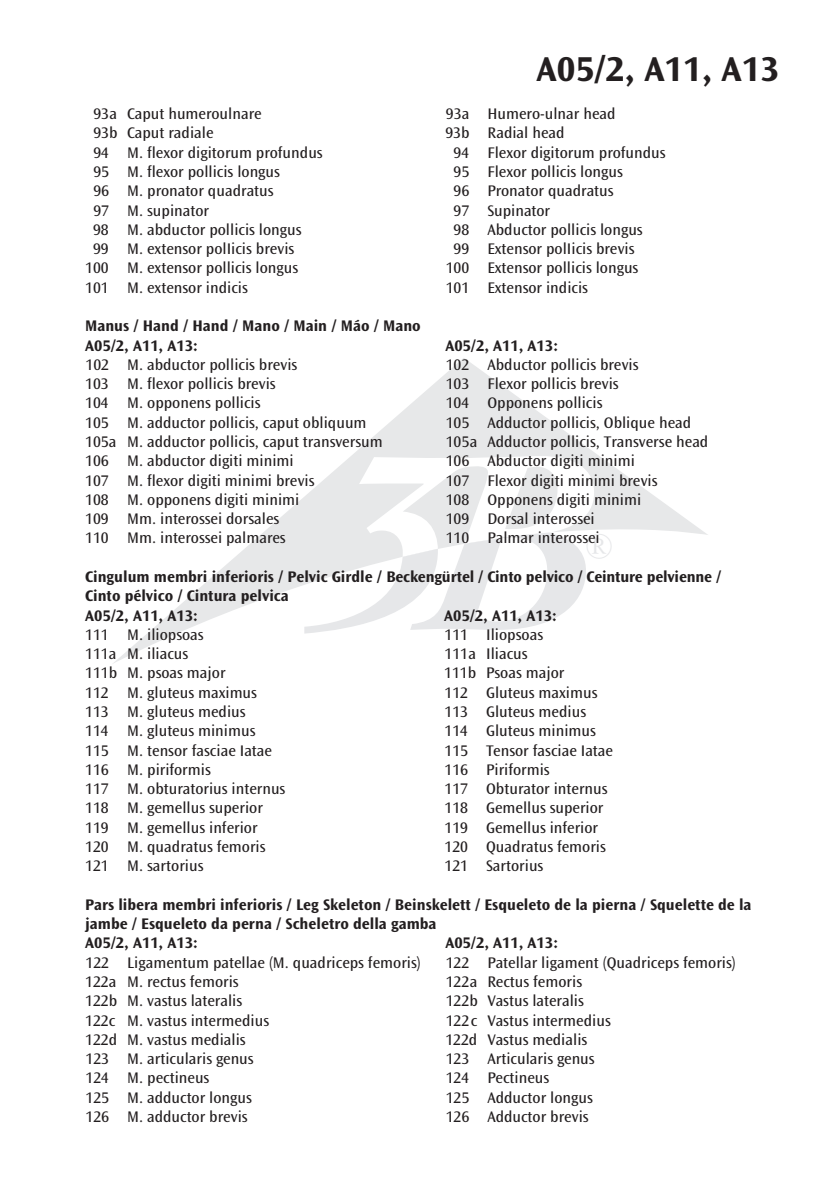
<style>
.page{position:relative;width:836px;height:1191px;background:#fff}
.page>*{position:absolute;margin:0;border:0;box-sizing:border-box;transform-origin:0 0}
.t1{font:36.2px "Perpetua";color:#e6e7e9}
.t2{font:700 36px "Ocean Sans";color:#231f20}
.t3{font:16px/19.2px "Ocean Sans";color:#231f20}
.t4{font:700 16px/19.2px "Ocean Sans";color:#231f20}
</style>
<div class="page">
<svg style="left:114px;top:358px;width:594px;height:305px"></svg>
<svg style="left:304px;top:456px;width:289px;height:177px"></svg>
<p class="t3" style="left:93px;top:104px;width:169px">93 a Caput humeroulnare</p>
<p class="t3" style="left:93px;top:124px;width:121px">93 b Caput radiale</p>
<p class="t3" style="left:93px;top:143px;width:231px">94 M. flexor digitorum profundus</p>
<p class="t3" style="left:93px;top:162px;width:188px">95 M. flexor pollicis longus</p>
<p class="t3" style="left:93px;top:182px;width:181px">96 M. pronator quadratus</p>
<p class="t3" style="left:93px;top:201px;width:117px">97 M. supinator</p>
<p class="t3" style="left:93px;top:220px;width:210px">98 M. abductor pollicis longus</p>
<p class="t3" style="left:93px;top:239px;width:203px">99 M. extensor polIicis brevis</p>
<p class="t3" style="left:85px;top:259px;width:214px">100 M. extensor pollicis longus</p>
<p class="t3" style="left:85px;top:278px;width:164px">101 M. extensor indicis</p>
<p class="t4" style="left:85px;top:316px;width:337px">Manus / Hand / Hand / Mano / Main / Máo / Mano</p>
<p class="t4" style="left:85px;top:336px;width:114px">A05/2, A11, A13:</p>
<p class="t3" style="left:85px;top:355px;width:299px">102 M. abductor pollicis brevis<br>103 M. flexor pollicis brevis<br>104 M. opponens pollicis<br>105 M. adductor pollicis, caput obliquum<br>105a M. adductor pollicis, caput transversum<br>106 M. abductor digiti minimi<br>107 M. flexor digiti minimi brevis<br>108 M. opponens digiti minimi<br>109 Mm. interossei dorsales<br>110 Mm. interossei palmares</p>
<h2 class="t2" style="left:536px;top:49px;width:244px">A05/2, A11, A13</h2>
<p class="t3" style="left:445px;top:104px;width:171px">93a Humero-ulnar head</p>
<p class="t3" style="left:445px;top:124px;width:121px">93b Radial head</p>
<p class="t3" style="left:453px;top:143px;width:213px">94 Flexor digitorum profundus</p>
<p class="t3" style="left:453px;top:162px;width:171px">95 Flexor pollicis longus</p>
<p class="t3" style="left:453px;top:182px;width:161px">96 Pronator quadratus</p>
<p class="t3" style="left:453px;top:201px;width:98px">97 Supinator</p>
<p class="t3" style="left:453px;top:220px;width:190px">98 Abductor pollicis longus</p>
<p class="t3" style="left:453px;top:239px;width:182px">99 Extensor polIicis brevis</p>
<p class="t3" style="left:445px;top:259px;width:194px">100 Extensor pollicis longus</p>
<p class="t3" style="left:445px;top:278px;width:144px">101 Extensor indicis</p>
<p class="t4" style="left:445px;top:336px;width:114px">A05/2, A11, A13:</p>
<p class="t3" style="left:445px;top:355px;width:264px">102 Abductor pollicis brevis<br>103 Flexor pollicis brevis<br>104 Opponens pollicis<br>105 Adductor pollicis, Oblique head<br>105 a Adductor pollicis, Transverse head<br>106 Abductor digiti minimi<br>107 Flexor digiti minimi brevis<br>108 Opponens digiti minimi<br>109 Dorsal interossei<br>110 Palmar interossei</p>
<h1 class="t1" style="left:585px;top:529px;width:29px">®</h1>
<p class="t4" style="left:85px;top:567px;width:637px">Cingulum membri inferioris / Pelvic Girdle / Beckengürtel / Cinto pelvico / Ceinture pelvienne /<br>Cinto pélvico / Cintura pelvica</p>
<p class="t4" style="left:444px;top:606px;width:114px">A05/2, A11, A13:</p>
<p class="t3" style="left:444px;top:625px;width:170px">111 Iliopsoas<br>111 a Iliacus<br>111b Psoas major<br>112 Gluteus maximus<br>113 Gluteus medius<br>114 Gluteus minimus<br>115 Tensor fasciae Iatae<br>116 Piriformis<br>117 Obturator internus<br>118 Gemellus superior<br>119 Gemellus inferior<br>120 Quadratus femoris<br>121 Sartorius</p>
<p class="t4" style="left:85px;top:895px;width:667px">Pars libera membri inferioris / Leg Skeleton / Beinskelett / Esqueleto de la pierna / Squelette de la jambe / Esqueleto da perna / Scheletro della gamba<br>A05/2, A11, A13:</p>
<p class="t3" style="left:85px;top:953px;width:337px">122 Ligamentum patellae (M. quadriceps femoris)<br>122a M. rectus femoris<br>122b M. vastus lateralis<br>122c M. vastus intermedius<br>122d M. vastus medialis<br>123 M. articularis genus<br>124 M. pectineus<br>125 M. adductor longus<br>126 M. adductor brevis</p>
<p class="t4" style="left:85px;top:606px;width:114px">A05/2, A11, A13:</p>
<p class="t3" style="left:85px;top:625px;width:201px">111 M. iliopsoas<br>111a M. iliacus<br>111b M. psoas major<br>112 M. gluteus maximus<br>113 M. gluteus medius<br>114 M. gluteus minimus<br>115 M. tensor fasciae Iatae<br>116 M. piriformis<br>117 M. obturatorius internus<br>118 M. gemellus superior<br>119 M. gemellus inferior<br>120 M. quadratus femoris<br>121 M. sartorius</p>
<p class="t4" style="left:445px;top:933px;width:114px">A05/2, A11, A13:</p>
<p class="t3" style="left:445px;top:953px;width:292px">122 Patellar ligament (Quadriceps femoris)<br>122 a Rectus femoris<br>122 b Vastus lateralis<br>122 c Vastus intermedius<br>122d Vastus medialis<br>123 Articularis genus<br>124 Pectineus<br>125 Adductor longus<br>126 Adductor brevis</p>
</div>
